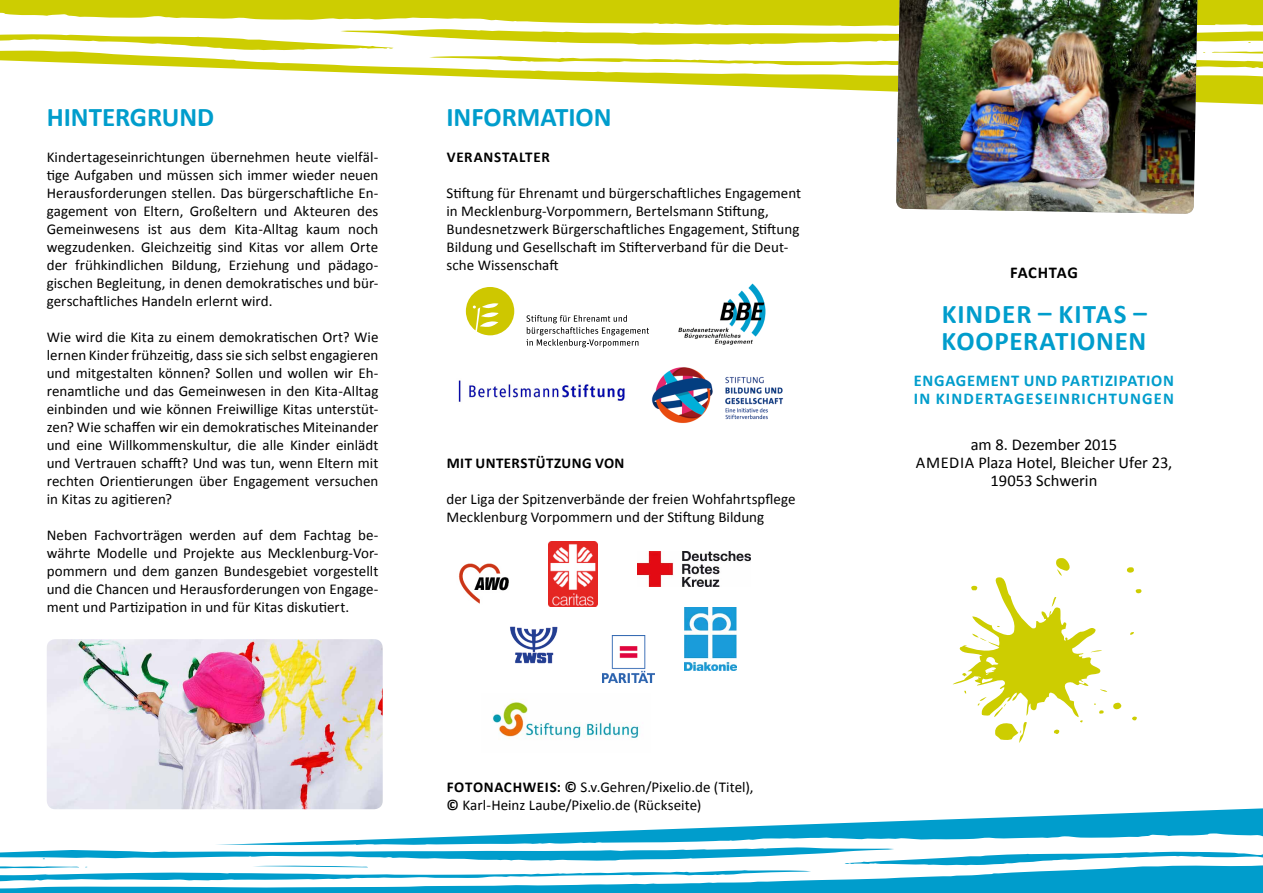
<style>
.page{position:relative;width:1263px;height:893px;background:#fff}
.page>*{position:absolute;margin:0;border:0;box-sizing:border-box;transform-origin:0 0}
.t1{font:700 27px "Calibri";color:#009dcc}
.t2{font:700 27px/27px "Calibri";letter-spacing:.035em;color:#009dcc}
.t3{font:16.5px/18px "Calibri";letter-spacing:-.005em;color:#000}
.t4{font:700 16.5px "Calibri";letter-spacing:.07em;color:#009dcc}
.t5{font:700 16.5px "Calibri";color:#000}
.t6{font:15px/18px "Calibri";letter-spacing:.005em;color:#000}
.t7{font:700 15px "Calibri";letter-spacing:.03em;color:#000}
.s1{font-weight:700}
</style>
<div class="page">
<svg style="left:181px;top:808px;width:1082px;height:25px"></svg>
<svg style="left:0;top:0;width:1263px;height:104px"></svg>
<svg style="left:0;top:13px;width:1263px;height:74px"></svg>
<svg style="left:0;top:833px;width:1263px;height:60px"></svg>
<img style="left:896px;top:0;width:301px;height:214px">
<svg style="left:952px;top:558px;width:190px;height:185px"></svg>
<img style="left:678px;top:283px;width:88px;height:62px">
<svg style="left:466px;top:287px;width:48px;height:48px"></svg>
<svg style="left:526px;top:315px;width:123px;height:32px"></svg>
<img style="left:458px;top:380px;width:167px;height:22px">
<img style="left:458px;top:563px;width:51px;height:41px">
<img style="left:549px;top:541px;width:49px;height:65px">
<img style="left:638px;top:551px;width:112px;height:36px">
<img style="left:685px;top:607px;width:51px;height:64px">
<img style="left:602px;top:636px;width:53px;height:47px">
<img style="left:510px;top:626px;width:47px;height:38px">
<img style="left:652px;top:367px;width:132px;height:56px">
<img style="left:47px;top:639px;width:336px;height:170px">
<img style="left:492px;top:699px;width:148px;height:41px">
<h1 class="t1" style="left:47px;top:98px;width:169px">HINTERGRUND</h1>
<p class="t6" style="left:47px;top:148px;width:333px;text-align:justify">Kindertageseinrichtungen übernehmen heute vielfäl&shy;tige Aufgaben und müssen sich immer wieder neuen Herausforderungen stellen. Das bürgerschaftliche En&shy;gagement von Eltern, Großeltern und Akteuren des Gemeinwesens ist aus dem Kita-Alltag kaum noch wegzudenken. Gleichzeitig sind Kitas vor allem Orte der frühkindlichen Bildung, Erziehung und pädago&shy;gischen Begleitung, in denen demokratisches und bür&shy;gerschaftliches Handeln erlernt wird.</p>
<p class="t6" style="left:47px;top:328px;width:333px;text-align:justify">Wie wird die Kita zu einem demokratischen Ort? Wie lernen Kinder frühzeitig, dass sie sich selbst engagieren und mitgestalten können? Sollen und wollen wir Eh&shy;renamtliche und das Gemeinwesen in den Kita-Alltag einbinden und wie können Freiwillige Kitas unterstüt&shy;zen? Wie schaffen wir ein demokratisches Miteinander und eine Willkommenskultur, die alle Kinder einlädt und Vertrauen schafft? Und was tun, wenn Eltern mit rechten Orientierungen über Engagement versuchen in Kitas zu agitieren?</p>
<p class="t6" style="left:47px;top:526px;width:333px;text-align:justify">Neben Fachvorträgen werden auf dem Fachtag be&shy;währte Modelle und Projekte aus Mecklenburg-Vor&shy;pommern und dem ganzen Bundesgebiet vorgestellt und die Chancen und Herausforderungen von Engage&shy;ment und Partizipation in und für Kitas diskutiert.</p>
<h1 class="t1" style="left:446px;top:98px;width:167px">INFORMATION</h1>
<p class="t7" style="left:447px;top:146px;width:28px">VERAN</p>
<p class="t7" style="left:494px;top:146px;width:56px">STALTER</p>
<p class="t6" style="left:446px;top:184px;width:356px">Stiftung für Ehrenamt und bürgerschaftliches Engagement in Mecklenburg-Vorpommern, Bertelsmann Stiftung, Bundesnetzwerk Bürgerschaftliches Engagement, Stiftung Bildung und Gesellschaft im Stifterverband für die Deut&shy;sche Wissenschaft</p>
<p class="t7" style="left:447px;top:452px;width:159px">MIT UNTERSTÜTZUNG VON</p>
<p class="t6" style="left:446px;top:490px;width:351px">der Liga der Spitzenverbände der freien Wohfahrtspflege<br>Mecklenburg Vorpommern und der Stiftung Bildung</p>
<p class="t6" style="left:446px;top:778px;width:309px;text-indent:57px"><span class="s1">CHWEI S: ©</span> S.v.Gehren/Pixelio.de (Titel), <span class="s1">©</span> Karl-Heinz Laube/Pixelio.de (Rückseite)</p>
<p class="t7" style="left:447px;top:776px;width:19px">FOTONA</p>
<p class="t5" style="left:1010px;top:261px;width:69px">FACHTAG</p>
<h1 class="t2" style="left:942px;top:300px;width:207px">KINDER – KITAS –<br>KOOPERATION</h1>
<h1 class="t1" style="left:1115px;top:322px;width:29px">EN</h1>
<p class="t4" style="left:914px;top:369px;width:122px">ENGAGEMENT UND</p>
<p class="t4" style="left:1061px;top:369px;width:10px">PARTI</p>
<p class="t4" style="left:1105px;top:369px;width:33px">ZIPATION</p>
<p class="t4" style="left:914px;top:387px;width:81px">IN KINDERTA</p>
<p class="t4" style="left:1014px;top:387px;width:48px">GESEINRI</p>
<p class="t4" style="left:1087px;top:387px;width:33px">CHTUN</p>
<p class="t4" style="left:1142px;top:387px;width:31px">GEN</p>
<p class="t3" style="left:971px;top:435px;width:148px">am 8. Dezember 2015</p>
<p class="t3" style="left:916px;top:453px;width:22px">Amed</p>
<p class="t3" style="left:990px;top:453px;width:183px;text-indent:-31px">ia Plaza Hotel, Bleicher Ufer 23,<br>19053 Schwerin</p>
</div>
